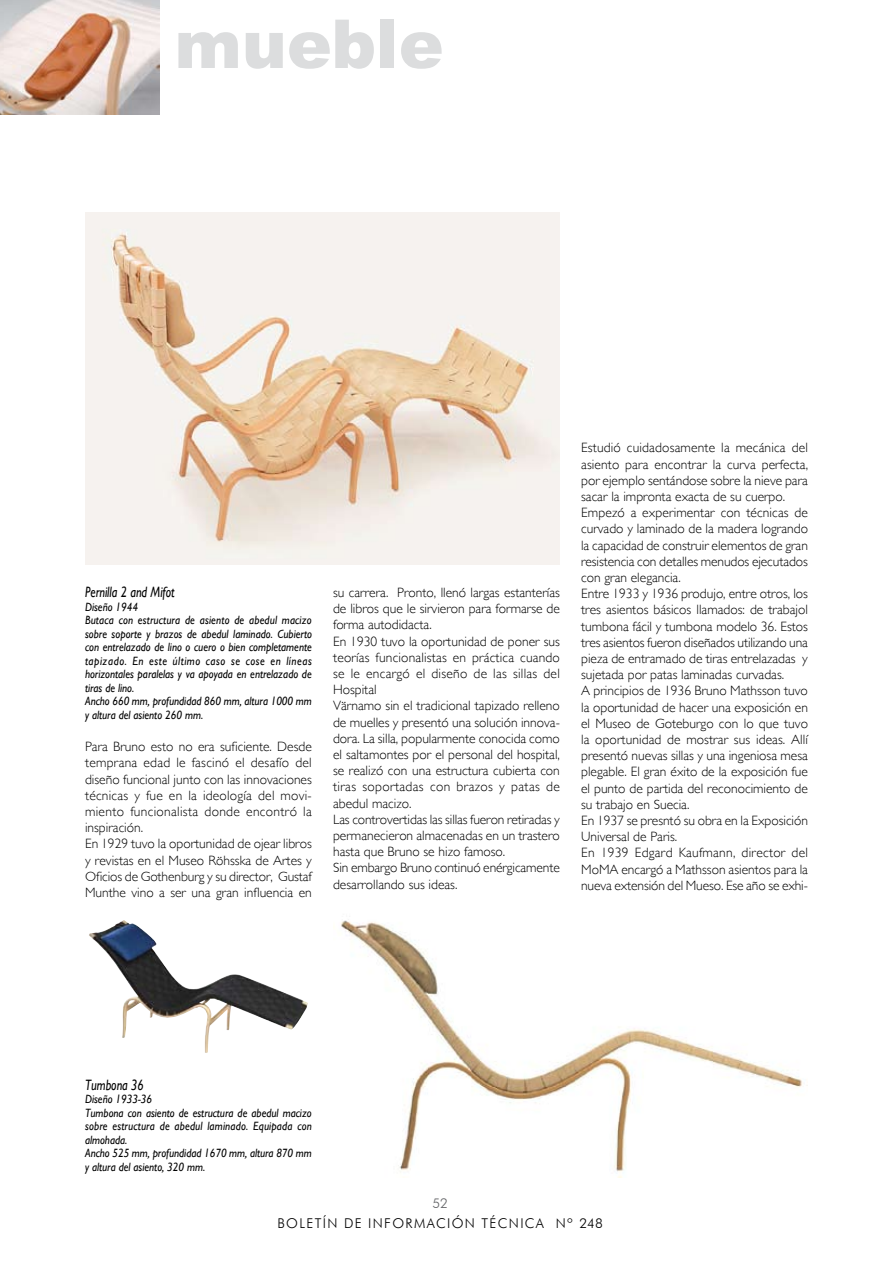
<style>
.page{position:relative;width:893px;height:1263px;background:#fff}
.page>*{position:absolute;margin:0;border:0;box-sizing:border-box;transform-origin:0 0}
.t1{font:900 67.5px "Arial";color:#dcddde}
.t2{font:italic 15px "Gill Sans";color:#000;scale:.8 1}
.t3{font:300 13.5px/16.2px "Gill Sans";color:#000}
.t4{font:300 13.5px "Futura BT";letter-spacing:.1em;color:#000}
.t5{font:300 13.5px "Futura BT";color:#636467}
.t6{font:italic 12px/13.5px "Gill Sans";color:#000;scale:.9 1}
</style>
<div class="page">
<img style="left:0;top:0;width:159px;height:115px">
<img style="left:85px;top:213px;width:475px;height:352px">
<img style="left:341px;top:920px;width:467px;height:258px">
<img style="left:89px;top:920px;width:219px;height:133px">
<h1 class="t1" style="left:174px;top:-5px;width:271px">mueble</h1>
<p class="t2" style="left:85px;top:583px;width:113px">Pernilla 2 and Mifot</p>
<p class="t6" style="left:85px;top:600px;width:254px">Diseño 1944<br>Butaca con estructura de asiento de abedul macizo sobre soporte y brazos de abedul laminado. Cubierto con entrelazado de lino o cuero o bien completamente tapizado. En este último caso se cose en líneas horizontales paralelas y va apoyada en entrelazado de tiras de lino.<br>Ancho 660 mm, profundidad 860 mm, altura 1000 mm y altura del asiento 260 mm.</p>
<p class="t3" style="left:85px;top:739px;width:228px">Para Bruno esto no era suficiente. Desde temprana edad le fascinó el desafío del diseño funcional junto con las innovaciones técnicas y fue en la ideología del movi&shy;miento funcionalista donde encontró la inspiración.<br>En 1929 tuvo la oportunidad de ojear libros y revistas en el Museo Röhsska de Artes y Oficios de Gothenburg y su director, Gustaf Munthe vino a ser una gran influencia en</p>
<p class="t3" style="left:333px;top:584px;width:228px">su carrera. Pronto, llenó largas estanterías de libros que le sirvieron para formarse de forma autodidacta.<br>En 1930 tuvo la oportunidad de poner sus teorías funcionalistas en práctica cuando se le encargó el diseño de las sillas del Hospital<br>Värnamo sin el tradicional tapizado relleno de muelles y presentó una solución innova&shy;dora. La silla, popularmente conocida como el saltamontes por el personal del hospital, se realizó con una estructura cubierta con tiras soportadas con brazos y patas de abedul macizo.<br>Las controvertidas las sillas fueron retiradas y permanecieron almacenadas en un trastero hasta que Bruno se hizo famoso.<br>Sin embargo Bruno continuó enérgicamente desarrollando sus ideas.</p>
<p class="t3" style="left:581px;top:440px;width:228px">Estudió cuidadosamente la mecánica del asiento para encontrar la curva perfecta, por ejemplo sentándose sobre la nieve para sacar la impronta exacta de su cuerpo.<br>Empezó a experimentar con técnicas de curvado y laminado de la madera logrando la capacidad de construir elementos de gran resistencia con detalles menudos ejecutados con gran elegancia.<br>Entre 1933 y 1936 produjo, entre otros, los tres asientos básicos llamados: de trabajol tumbona fácil y tumbona modelo 36. Estos tres asientos fueron diseñados utilizando una pieza de entramado de tiras entrelazadas y sujetada por patas laminadas curvadas.<br>A principios de 1936 Bruno Mathsson tuvo la oportunidad de hacer una exposición en el Museo de Goteburgo con lo que tuvo la oportunidad de mostrar sus ideas. Allí presentó nuevas sillas y una ingeniosa mesa plegable. El gran éxito de la exposición fue el punto de partida del reconocimiento de su trabajo en Suecia.<br>En 1937 se presntó su obra en la Exposición Universal de Paris.<br>En 1939 Edgard Kaufmann, director del MoMA encargó a Mathsson asientos para la nueva extensión del Mueso. Ese año se exhi-</p>
<p class="t2" style="left:85px;top:1076px;width:75px">Tumbona 36</p>
<p class="t6" style="left:85px;top:1093px;width:253px">Diseño 1933-36<br>Tumbona con asiento de estructura de abedul macizo sobre estructura de abedul laminado. Equipada con almohada.<br>Ancho 525 mm, profundidad 1670 mm, altura 870 mm y altura del asiento, 320 mm.</p>
<p class="t5" style="left:432px;top:1195px;width:17px">52</p>
<p class="t4" style="left:277px;top:1215px;width:327px">BOLETÍN DE INFORMACIÓN TÉCNICA Nº 248</p>
</div>
